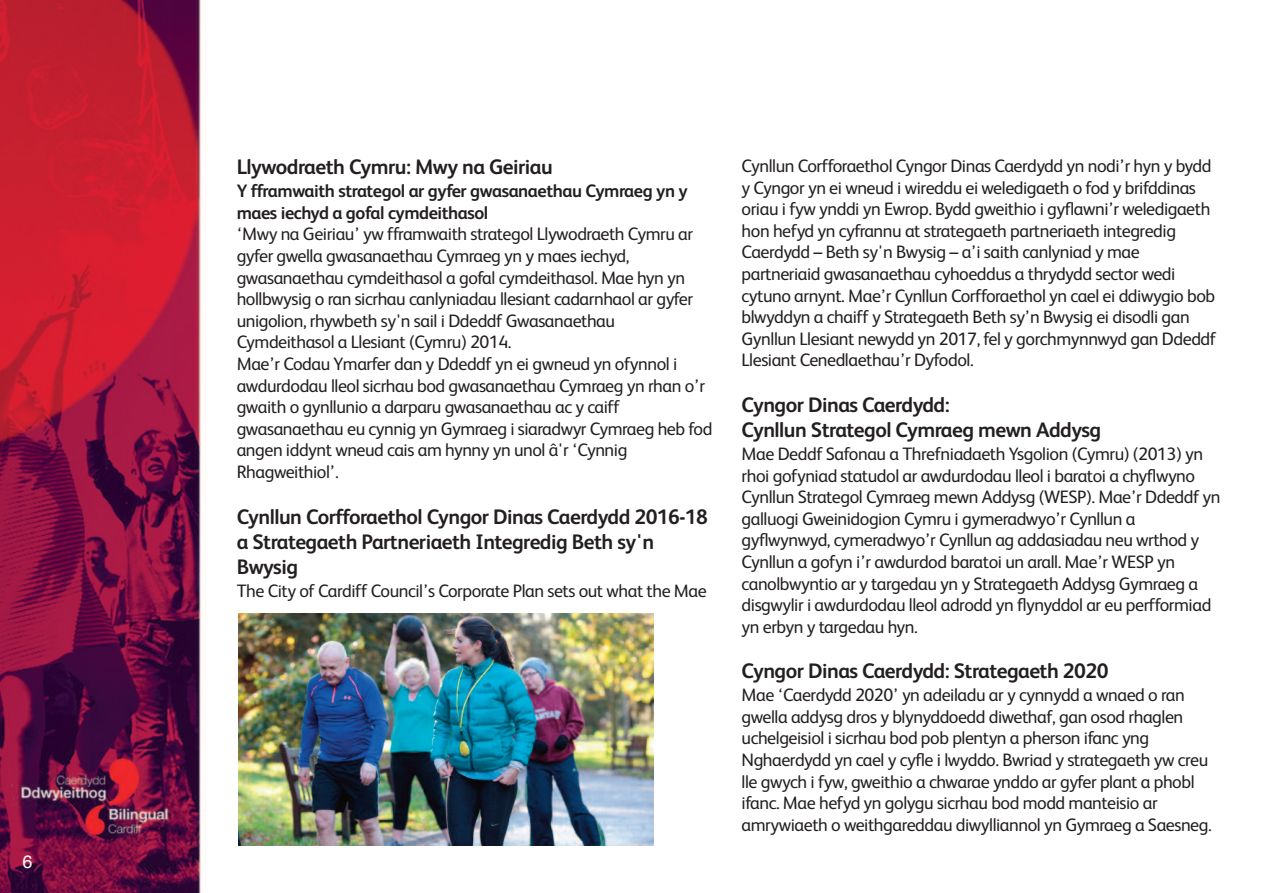
<style>
.page{position:relative;width:1263px;height:893px;background:#fff}
.page>*{position:absolute;margin:0;border:0;box-sizing:border-box;transform-origin:0 0}
.t1{font:700 21px/25.2px "FS Albert";letter-spacing:-.025em;color:#231f20}
.t2{font:18px/21.6px "FS Albert";letter-spacing:-.025em;color:#231f20}
.t3{font:700 18px/21.6px "FS Albert";letter-spacing:-.025em;color:#231f20}
.t4{font:18px "Helvetica";color:#fff}
</style>
<div class="page">
<img style="left:0;top:0;width:654px;height:893px">
<div style="left:238px;top:614px;width:445px;height:231px;background:#fff"></div>
<img style="left:238px;top:614px;width:415px;height:231px">
<p class="t4" style="left:22px;top:851px;width:12px">6</p>
<p class="t1" style="left:237px;top:157px;width:318px">Llywodraeth Cymru: Mwy na Geiriau</p>
<p class="t3" style="left:237px;top:182px;width:453px">Y fframwaith strategol ar gyfer gwasanaethau Cymraeg yn y maes iechyd a gofal cymdeithasol</p>
<p class="t2" style="left:237px;top:225px;width:477px">‘Mwy na Geiriau’ yw fframwaith strategol Llywodraeth Cymru ar gyfer gwella gwasanaethau Cymraeg yn y maes iechyd, gwasanaethau cymdeithasol a gofal cymdeithasol. Mae hyn yn hollbwysig o ran sicrhau canlyniadau llesiant cadarnhaol ar gyfer unigolion, rhywbeth sy'n sail i Ddeddf Gwasanaethau Cymdeithasol a Llesiant (Cymru) 2014.<br>Mae’r Codau Ymarfer dan y Ddeddf yn ei gwneud yn ofynnol i awdurdodau lleol sicrhau bod gwasanaethau Cymraeg yn rhan o’r gwaith o gynllunio a darparu gwasanaethau ac y caiff gwasanaethau eu cynnig yn Gymraeg i siaradwyr Cymraeg heb fod angen iddynt wneud cais am hynny yn unol â'r ‘Cynnig Rhagweithiol’.</p>
<p class="t1" style="left:237px;top:506px;width:473px">Cynllun Corfforaethol Cyngor Dinas Caerdydd 2016-18 a Strategaeth Partneriaeth Integredig Beth sy'n<br>Bwysig</p>
<p class="t2" style="left:237px;top:582px;width:472px">The City of Cardiff Council’s Corporate Plan sets out what the Mae</p>
<p class="t2" style="left:741px;top:157px;width:476px">Cynllun Corfforaethol Cyngor Dinas Caerdydd yn nodi’r hyn y bydd y Cyngor yn ei wneud i wireddu ei weledigaeth o fod y brifddinas oriau i fyw ynddi yn Ewrop. Bydd gweithio i gyflawni’r weledigaeth hon hefyd yn cyfrannu at strategaeth partneriaeth integredig Caerdydd – Beth sy'n Bwysig – a’i saith canlyniad y mae partneriaid gwasanaethau cyhoeddus a thrydydd sector wedi cytuno arnynt. Mae’r Cynllun Corfforaethol yn cael ei ddiwygio bob blwyddyn a chaiff y Strategaeth Beth sy’n Bwysig ei disodli gan Gynllun Llesiant newydd yn 2017, fel y gorchmynnwyd gan Ddeddf Llesiant Cenedlaethau’r Dyfodol.</p>
<p class="t1" style="left:742px;top:394px;width:361px">Cyngor Dinas Caerdydd:<br>Cynllun Strategol Cymraeg mewn Addysg</p>
<p class="t2" style="left:742px;top:445px;width:480px">Mae Deddf Safonau a Threfniadaeth Ysgolion (Cymru) (2013) yn rhoi gofyniad statudol ar awdurdodau lleol i baratoi a chyflwyno Cynllun Strategol Cymraeg mewn Addysg (WESP). Mae’r Ddeddf yn galluogi Gweinidogion Cymru i gymeradwyo’r Cynllun a gyflwynwyd, cymeradwyo’r Cynllun ag addasiadau neu wrthod y Cynllun a gofyn i’r awdurdod baratoi un arall. Mae’r WESP yn canolbwyntio ar y targedau yn y Strategaeth Addysg Gymraeg a disgwylir i awdurdodau lleol adrodd yn flynyddol ar eu perfformiad yn erbyn y targedau hyn.</p>
<p class="t1" style="left:742px;top:661px;width:368px">Cyngor Dinas Caerdydd: Strategaeth 2020</p>
<p class="t2" style="left:742px;top:686px;width:472px">Mae ‘Caerdydd 2020’ yn adeiladu ar y cynnydd a wnaed o ran gwella addysg dros y blynyddoedd diwethaf, gan osod rhaglen uchelgeisiol i sicrhau bod pob plentyn a pherson ifanc yng Nghaerdydd yn cael y cyfle i lwyddo. Bwriad y strategaeth yw creu lle gwych i fyw, gweithio a chwarae ynddo ar gyfer plant a phobl ifanc. Mae hefyd yn golygu sicrhau bod modd manteisio ar amrywiaeth o weithgareddau diwylliannol yn Gymraeg a Saesneg.</p>
</div>
